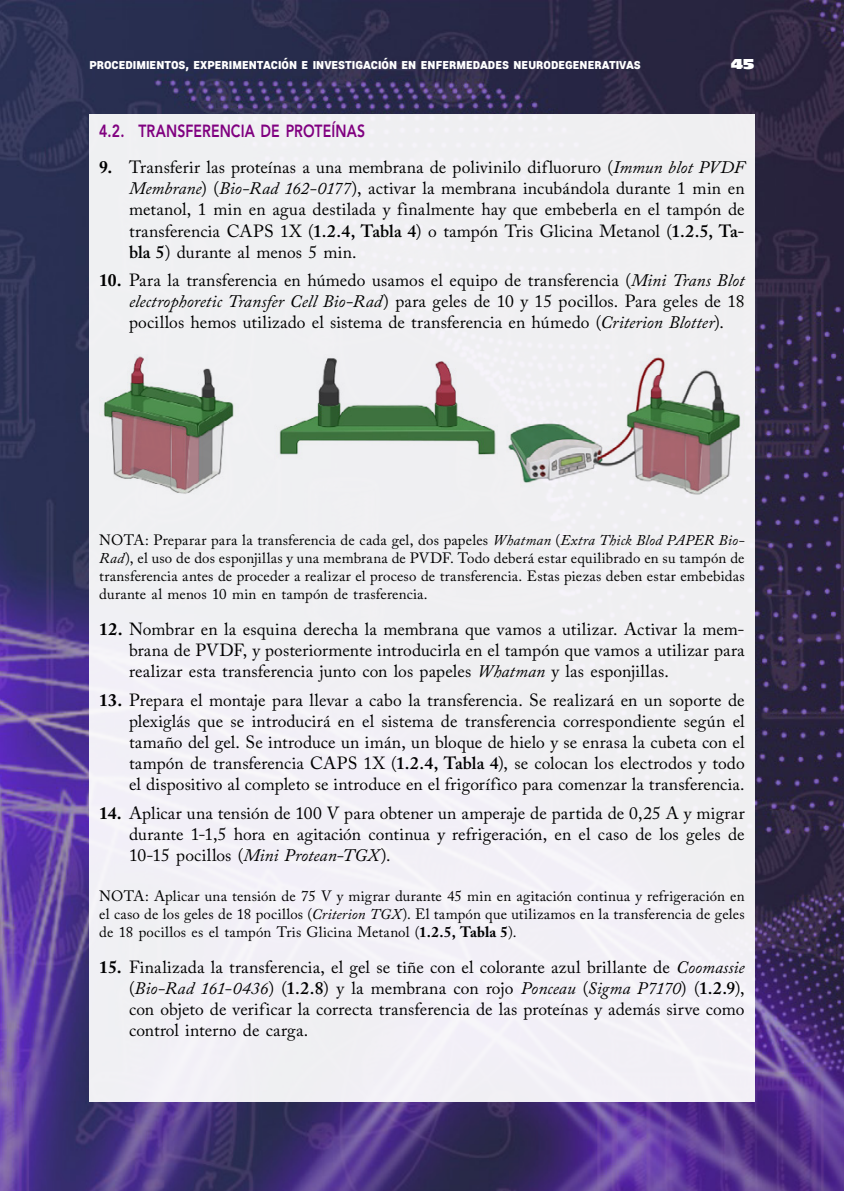
<style>
.page{position:relative;width:844px;height:1191px;background:#fff}
.page>*{position:absolute;margin:0;border:0;box-sizing:border-box;transform-origin:0 0}
.t1{font:17.5px/21.2px "Adobe Caslon Pro";letter-spacing:.005em;color:#000;text-align:justify}
.t2{font:800 17.5px "Avenir LT Std";letter-spacing:.005em;color:#800080;scale:.8 1}
.t3{font:14.88px/17.8px "Adobe Caslon Pro";letter-spacing:.01em;color:#000;text-align:justify}
.t4{font:900 14px "Roboto";color:#fff;scale:.9 1}
.t5{font:14px "Antique Olive Std Nord";color:#fff}
.s1{font-weight:700}
.s2{font-style:italic}
.s3{font-weight:600}
</style>
<div class="page">
<img style="left:0;top:0;width:843px;height:1191px">
<div style="left:89px;top:114px;width:665px;height:987px;background:#f0f0f3"></div>
<img style="left:103px;top:356px;width:393px;height:138px">
<img style="left:508px;top:357px;width:233px;height:138px">
<p class="t4" style="left:89px;top:55px;width:614px">Procedimientos, experimentación e investigación en enfermedades neurodegenerativas</p>
<p class="t5" style="left:730px;top:56px;width:25px">45</p>
<p class="t2" style="left:99px;top:121px;width:334px">4.2. TRANSFERENCIA DE PROTEÍNAS</p>
<p class="t1" style="left:129px;top:157px;width:617px;text-indent:-30px"><span class="s1">9.</span> Transferir las proteínas a una membrana de polivinilo difluoruro (<span class="s2">Immun blot PVDF Membrane</span>) (<span class="s2">Bio-Rad 162-0177</span>), activar la membrana incubándola durante 1 min en metanol, 1 min en agua destilada y finalmente hay que embeberla en el tampón de transferencia CAPS 1X (<span class="s3">1.2.4, Tabla 4</span>) o tampón Tris Glicina Metanol (<span class="s3">1.2.5, Ta&shy;bla 5</span>) durante al menos 5 min.</p>
<p class="t1" style="left:129px;top:269px;width:617px;text-indent:-30px"><span class="s1">10.</span> Para la transferencia en húmedo usamos el equipo de transferencia (<span class="s2">Mini Trans Blot electrophoretic Transfer Cell Bio-Rad</span>) para geles de 10 y 15 pocillos. Para geles de 18 pocillos hemos utilizado el sistema de transferencia en húmedo (<span class="s2">Criterion Blotter</span>).</p>
<p class="t3" style="left:99px;top:531px;width:646px">NOTA: Preparar para la transferencia de cada gel, dos papeles <span class="s2">Whatman</span> (<span class="s2">Extra Thick Blod PAPER Bio-Rad</span>), el uso de dos esponjillas y una membrana de PVDF. Todo deberá estar equilibrado en su tampón de transferencia antes de proceder a realizar el proceso de transferencia. Estas piezas deben estar embebidas durante al menos 10 min en tampón de trasferencia.</p>
<p class="t1" style="left:129px;top:618px;width:617px;text-indent:-30px"><span class="s1">12.</span> Nombrar en la esquina derecha la membrana que vamos a utilizar. Activar la mem&shy;brana de PVDF, y posteriormente introducirla en el tampón que vamos a utilizar para realizar esta transferencia junto con los papeles <span class="s2">Whatman</span> y las esponjillas.</p>
<p class="t1" style="left:129px;top:689px;width:617px;text-indent:-30px"><span class="s1">13.</span> Prepara el montaje para llevar a cabo la transferencia. Se realizará en un soporte de plexiglás que se introducirá en el sistema de transferencia correspondiente según el tamaño del gel. Se introduce un imán, un bloque de hielo y se enrasa la cubeta con el tampón de transferencia CAPS 1X (<span class="s3">1.2.4, Tabla 4</span>), se colocan los electrodos y todo el dispositivo al completo se introduce en el frigorífico para comenzar la transferencia.</p>
<p class="t1" style="left:129px;top:802px;width:617px;text-indent:-30px"><span class="s1">14.</span> Aplicar una tensión de 100 V para obtener un amperaje de partida de 0,25 A y migrar durante 1-1,5 hora en agitación continua y refrigeración, en el caso de los geles de 10-15 pocillos (<span class="s2">Mini Protean-TGX</span>).</p>
<p class="t3" style="left:99px;top:887px;width:646px">NOTA: Aplicar una tensión de 75 V y migrar durante 45 min en agitación continua y refrigeración en el caso de los geles de 18 pocillos (<span class="s2">Criterion TGX</span>). El tampón que utilizamos en la transferencia de geles de 18 pocillos es el tampón Tris Glicina Metanol (<span class="s1">1.2.5, Tabla 5</span>).</p>
<p class="t1" style="left:129px;top:956px;width:617px;text-indent:-30px"><span class="s1">15.</span> Finalizada la transferencia, el gel se tiñe con el colorante azul brillante de <span class="s2">Coomassie </span>(<span class="s2">Bio-Rad 161-0436</span>) (<span class="s3">1.2.8</span>) y la membrana con rojo <span class="s2">Ponceau</span> (<span class="s2">Sigma P7170</span>) (<span class="s3">1.2.9</span>), con objeto de verificar la correcta transferencia de las proteínas y además sirve como control interno de carga.</p>
</div>
